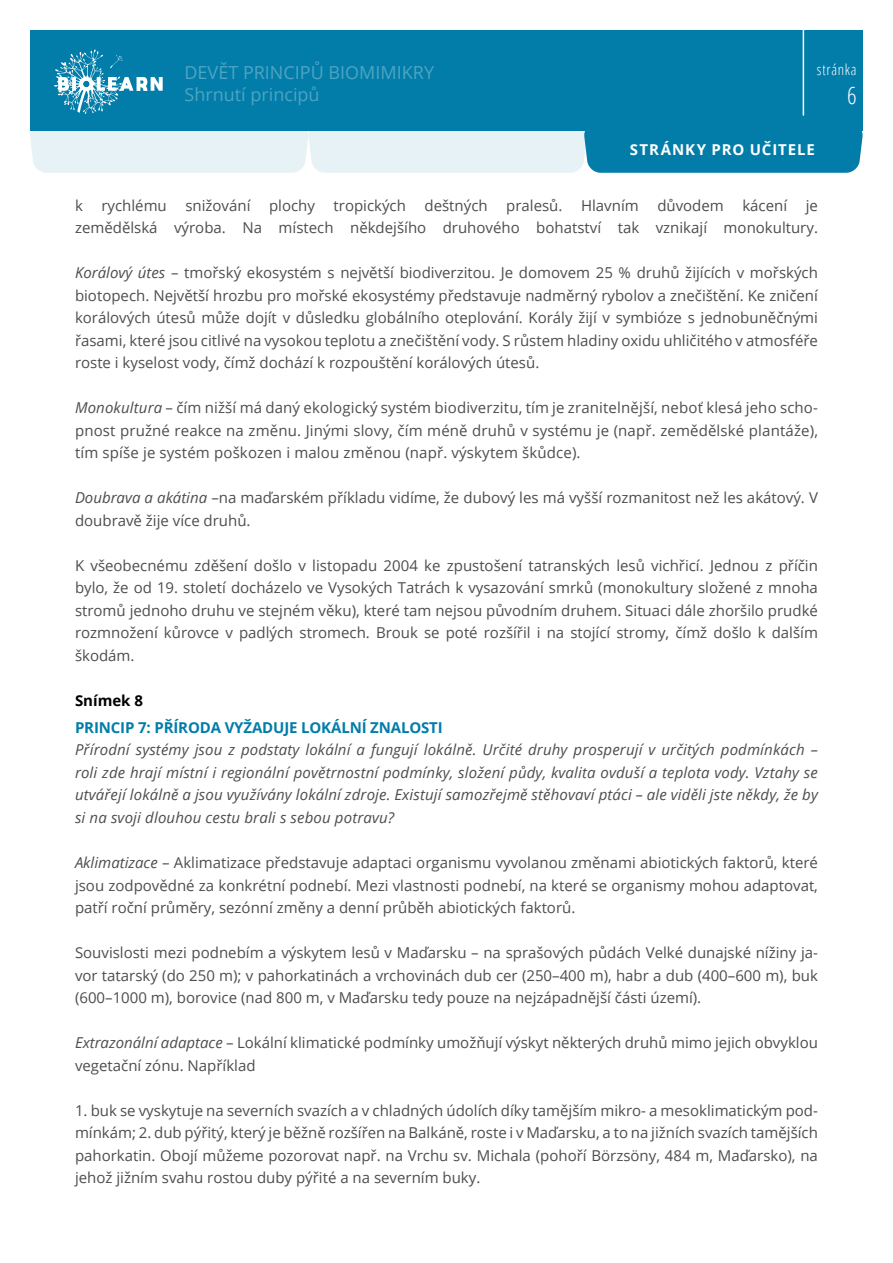
<style>
.page{position:relative;width:893px;height:1263px;background:#fff}
.page>*{position:absolute;margin:0;border:0;box-sizing:border-box;transform-origin:0 0}
.t1{font:300 condensed 24px "Open Sans";color:#fff}
.t2{font:18px "Open Sans";color:#4ea4c3}
.body_text{font:15px/22.5px "Open Sans";color:#4d4d4d;text-align:justify}
.body_text-2{font:italic 15px/22.5px "Open Sans";letter-spacing:.01em;color:#4d4d4d;text-align:justify}
.body_text-3{font:700 15px "Open Sans";letter-spacing:-.01em;color:#027da9}
.t3{font:700 15px "Open Sans";letter-spacing:.065em;color:#fff}
.t4{font:300 condensed 15px "Open Sans";letter-spacing:.05em;color:#fff}
.T_S_page_sub-title{font:700 15px "Open Sans";color:#000}
.s1{font-style:italic}
</style>
<div class="page">
<div style="left:30px;top:30px;width:833px;height:100px;background:#027da9"></div>
<hr style="left:803px;top:30px;width:1px;height:86px;background:#fff">
<svg style="left:30px;top:130px;width:833px;height:43px;background:#98cadb"></svg>
<svg style="left:54px;top:49px;width:109px;height:65px"></svg>
<p class="t2" style="left:184px;top:60px;width:251px">DEVĚT PRINCIPŮ BIOMIMIKRY</p>
<p class="t2" style="left:184px;top:83px;width:137px">Shrnutí principů</p>
<p class="t4" style="left:817px;top:59px;width:41px">stránka</p>
<p class="t1" style="left:847px;top:79px;width:11px">6</p>
<p class="t3" style="left:630px;top:138px;width:187px">STRÁNKY PRO UČITELE</p>
<p class="body_text" style="left:75px;top:194px;width:744px">k rychlému snižování plochy tropických deštných pralesů. Hlavním důvodem kácení je zemědělská výroba. Na místech někdejšího druhového bohatství tak vznikají monokultury.</p>
<p class="body_text" style="left:75px;top:261px;width:744px"><span class="s1">Korálový útes</span> – tmořský ekosystém s největší biodiverzitou. Je domovem 25 % druhů žijících v mořských biotopech. Největší hrozbu pro mořské ekosystémy představuje nadměrný rybolov a znečištění. Ke zničení korálových útesů může dojít v důsledku globálního oteplování. Korály žijí v symbióze s jednobuněčnými řasami, které jsou citlivé na vysokou teplotu a znečištění vody. S růstem hladiny oxidu uhličitého v atmosféře roste i kyselost vody, čímž dochází k rozpouštění korálových útesů.</p>
<p class="body_text" style="left:75px;top:396px;width:744px"><span class="s1">Monokultura</span> – čím nižší má daný ekologický systém biodiverzitu, tím je zranitelnější, neboť klesá jeho scho&shy;pnost pružné reakce na změnu. Jinými slovy, čím méně druhů v systému je (např. zemědělské plantáže), tím spíše je systém poškozen i malou změnou (např. výskytem škůdce).</p>
<p class="body_text" style="left:75px;top:486px;width:744px"><span class="s1">Doubrava a akátina</span> –na maďarském příkladu vidíme, že dubový les má vyšší rozmanitost než les akátový. V doubravě žije více druhů.</p>
<p class="body_text" style="left:75px;top:554px;width:744px">K všeobecnému zděšení došlo v listopadu 2004 ke zpustošení tatranských lesů vichřicí. Jednou z příčin bylo, že od 19. století docházelo ve Vysokých Tatrách k vysazování smrků (monokultury složené z mnoha stromů jednoho druhu ve stejném věku), které tam nejsou původním druhem. Situaci dále zhoršilo prudké rozmnožení kůrovce v padlých stromech. Brouk se poté rozšířil i na stojící stromy, čímž došlo k dalším škodám.</p>
<p class="T_S_page_sub-title" style="left:75px;top:690px;width:70px">Snímek 8</p>
<p class="body_text-3" style="left:75px;top:717px;width:369px">PRINCIP 7: PŘÍRODA VYŽADUJE LOKÁLNÍ ZNALOSTI</p>
<p class="body_text-2" style="left:75px;top:738px;width:744px">Přírodní systémy jsou z podstaty lokální a fungují lokálně. Určité druhy prosperují v určitých podmínkách – roli zde hrají místní i regionální povětrnostní podmínky, složení půdy, kvalita ovduší a teplota vody. Vztahy se utvářejí lokálně a jsou využívány lokální zdroje. Existují samozřejmě stěhovaví ptáci – ale viděli jste někdy, že by si na svoji dlouhou cestu brali s sebou potravu?</p>
<p class="body_text" style="left:75px;top:851px;width:744px"><span class="s1">Aklimatizace</span> – Aklimatizace představuje adaptaci organismu vyvolanou změnami abiotických faktorů, které jsou zodpovědné za konkrétní podnebí. Mezi vlastnosti podnebí, na které se organismy mohou adaptovat, patří roční průměry, sezónní změny a denní průběh abiotických faktorů.</p>
<p class="body_text" style="left:75px;top:941px;width:744px">Souvislosti mezi podnebím a výskytem lesů v Maďarsku – na sprašových půdách Velké dunajské nížiny ja&shy;vor tatarský (do 250 m); v pahorkatinách a vrchovinách dub cer (250–400 m), habr a dub (400–600 m), buk (600–1000 m), borovice (nad 800 m, v Maďarsku tedy pouze na nejzápadnější části území).</p>
<p class="body_text" style="left:75px;top:1031px;width:744px"><span class="s1">Extrazonální adaptace</span> – Lokální klimatické podmínky umožňují výskyt některých druhů mimo jejich obvyklou vegetační zónu. Například</p>
<p class="body_text" style="left:75px;top:1098px;width:744px">1. buk se vyskytuje na severních svazích a v chladných údolích díky tamějším mikro- a mesoklimatickým pod&shy;mínkám; 2. dub pýřitý, který je běžně rozšířen na Balkáně, roste i v Maďarsku, a to na jižních svazích tamějších pahorkatin. Obojí můžeme pozorovat např. na Vrchu sv. Michala (pohoří Börzsöny, 484 m, Maďarsko), na jehož jižním svahu rostou duby pýřité a na severním buky.</p>
</div>
